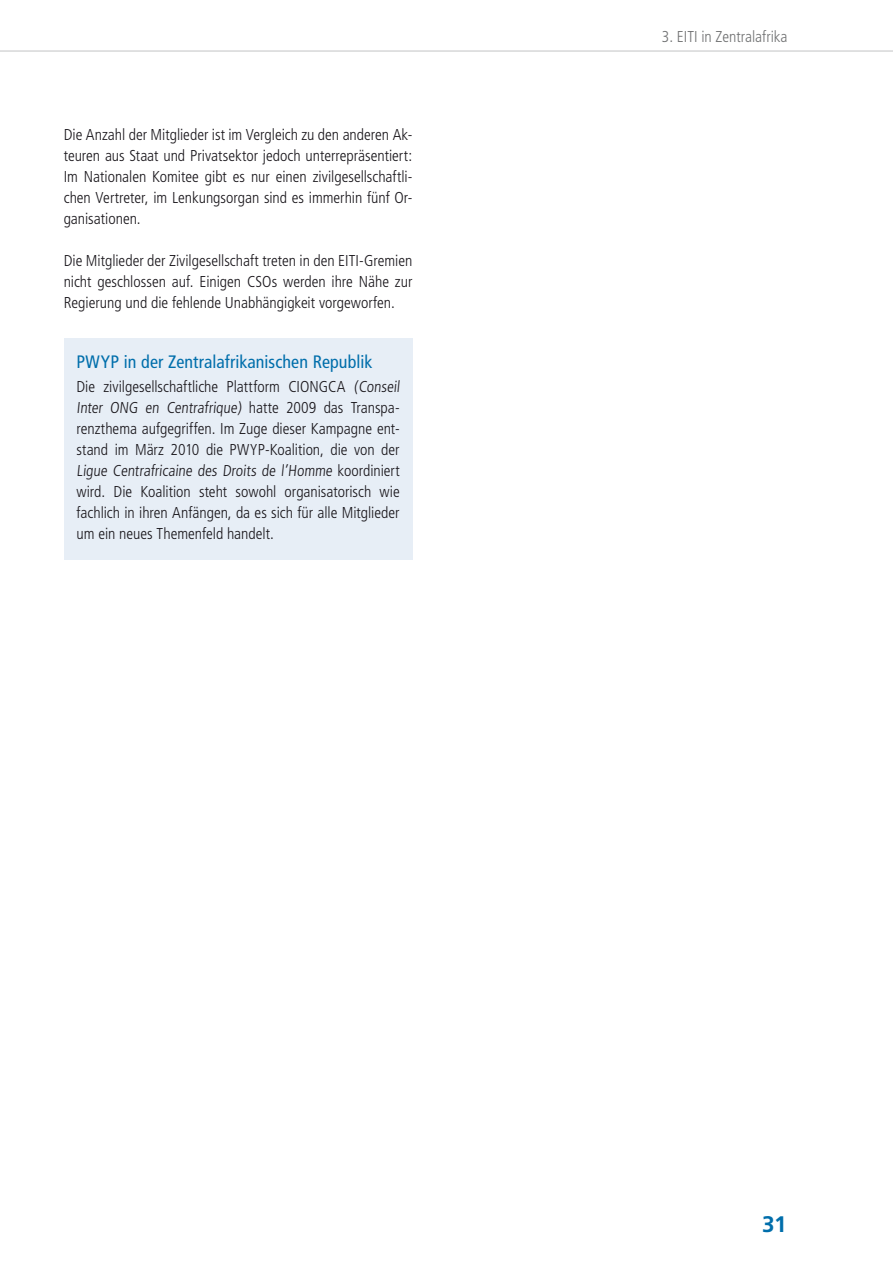
<style>
.page{position:relative;width:893px;height:1263px;background:#fff}
.page>*{position:absolute;margin:0;border:0;box-sizing:border-box;transform-origin:0 0}
.t1{font:700 22.5px "Frutiger";color:#006eab}
.t2{font:condensed 18px "Frutiger";letter-spacing:.005em;color:#006eab}
.t3{font:300 condensed 15.75px/21px "Frutiger";color:#1a171c;text-align:justify}
.t4{font:300 condensed 15.75px "Frutiger";letter-spacing:-.005em;color:#707172}
</style>
<div class="page">
<hr style="left:0;top:51px;width:893px;height:1px;background:#c2c3c4">
<div style="left:64px;top:339px;width:348px;height:221px;background:#e7eef6"></div>
<p class="t3" style="left:64px;top:124px;width:350px">Die Anzahl der Mitglieder ist im Vergleich zu den anderen Ak&shy;teuren aus Staat und Privatsektor jedoch unterrepräsentiert:<br>Im Nationalen Komitee gibt es nur einen zivilgesellschaftli&shy;chen Vertreter, im Lenkungsorgan sind es immerhin fünf Or&shy;ganisationen.</p>
<p class="t3" style="left:64px;top:250px;width:350px">Die Mitglieder der Zivilgesellschaft treten in den EITI-Gremien nicht geschlossen auf. Einigen CSOs werden ihre Nähe zur Regierung und die fehlende Unabhängigkeit vorgeworfen.</p>
<p class="t2" style="left:77px;top:351px;width:297px">PWYP in der Zentralafrikanischen Republik</p>
<p class="t3" style="left:77px;top:376px;width:327px;text-align:left">Die zivilgesellschaftliche Plattform CIONGCA (Conseil Inter ONG en Centrafrique) hatte 2009 das Transpa&shy;renzthema aufgegriffen. Im Zuge dieser Kampagne ent&shy;stand im März 2010 die PWYP-Koalition, die von der Ligue Centrafricaine des Droits de l’Homme koordiniert wird. Die Koalition steht sowohl organisatorisch wie fachlich in ihren Anfängen, da es sich für alle Mitglieder um ein neues Themenfeld handelt.</p>
<p class="t4" style="left:662px;top:27px;width:127px">3. EITI in Zentralafrika</p>
<h1 class="t1" style="left:762px;top:1211px;width:26px">31</h1>
</div>
